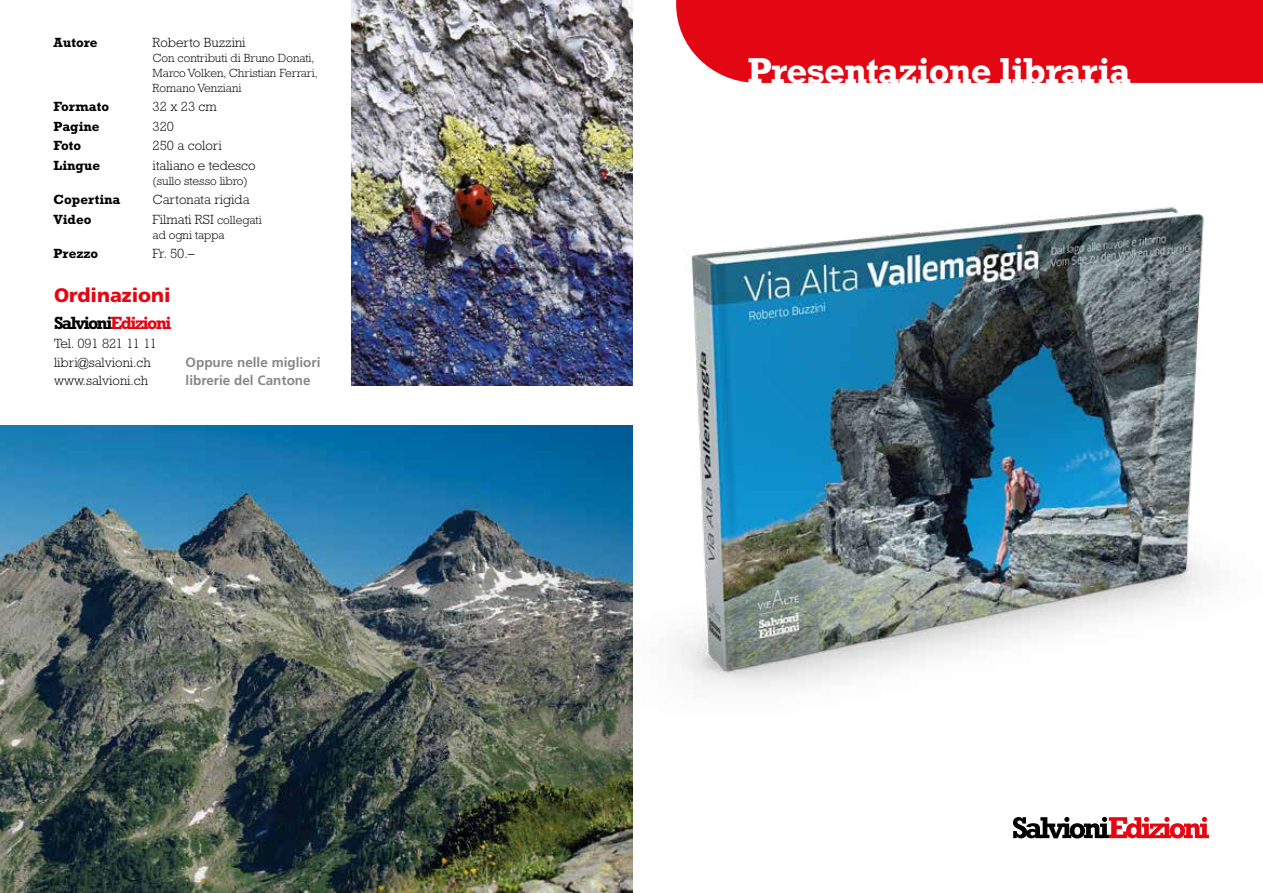
<style>
.page{position:relative;width:1263px;height:893px;background:#fff}
.page>*{position:absolute;margin:0;border:0;box-sizing:border-box;transform-origin:0 0}
.t1{font:700 36.6px "Rockwell Std";letter-spacing:-.025em;color:#fff}
.t2{font:900 19.5px "Frutiger LT Std";color:#e30613}
.t3{font:700 18px "Rockwell Std";letter-spacing:-.1em;color:#000}
.t4{font:300 13.5px/18.8px "Rockwell Std";color:#000}
.t5{font:700 13.5px "Rockwell Std";color:#000}
.t6{font:700 13.5px/18.8px "Frutiger LT Std";color:#878787}
.t7{font:300 12px/15px "Rockwell Std";color:#000}
.s1{font-size:12px}
.s2{color:#e30613}
</style>
<div class="page">
<img style="left:548px;top:0;width:715px;height:893px">
<img style="left:351px;top:0;width:281px;height:385px">
<img style="left:0;top:425px;width:632px;height:468px">
<p class="t5" style="left:54px;top:34px;width:46px">Autore</p>
<p class="t4" style="left:153px;top:33px;width:94px">Roberto Buzzini</p>
<p class="t7" style="left:153px;top:50px;width:167px">Con contributi di Bruno Donati,<br>Marco Volken, Christian Ferrari,<br>Romano Venziani</p>
<p class="t5" style="left:54px;top:99px;width:57px">Formato</p>
<p class="t4" style="left:153px;top:97px;width:66px">32 x 23 cm</p>
<p class="t5" style="left:54px;top:118px;width:48px">Pagine</p>
<p class="t4" style="left:153px;top:117px;width:23px">320</p>
<p class="t5" style="left:54px;top:138px;width:29px">Foto</p>
<p class="t4" style="left:153px;top:136px;width:71px">250 a colori</p>
<p class="t5" style="left:54px;top:157px;width:48px">Lingue</p>
<p class="t4" style="left:153px;top:156px;width:104px">italiano e tedesco</p>
<p class="t7" style="left:153px;top:173px;width:97px">(sullo stesso libro)</p>
<p class="t5" style="left:54px;top:192px;width:68px">Copertina</p>
<p class="t4" style="left:153px;top:190px;width:98px">Cartonata rigida</p>
<p class="t5" style="left:54px;top:211px;width:39px">Video</p>
<p class="t4" style="left:153px;top:210px;width:111px">Filmati RSI <span class="s1">collegati</span></p>
<p class="t7" style="left:153px;top:227px;width:73px">ad ogni tappa</p>
<p class="t5" style="left:54px;top:246px;width:46px">Prezzo</p>
<p class="t4" style="left:153px;top:244px;width:43px">Fr. 50.–</p>
<h2 class="t2" style="left:54px;top:284px;width:118px">Ordinazioni</h2>
<h3 class="t3" style="left:54px;top:312px;width:119px">Salvioni<span class="s2">Edizioni</span></h3>
<p class="t4" style="left:54px;top:334px;width:104px">Tel. 091 821 11 11 libri@salvioni.ch www.salvioni.ch</p>
<p class="t6" style="left:186px;top:352px;width:136px">Oppure nelle migliori librerie del Cantone</p>
<h1 class="t1" style="left:747px;top:49px;width:385px">Presentazione libraria</h1>
</div>
